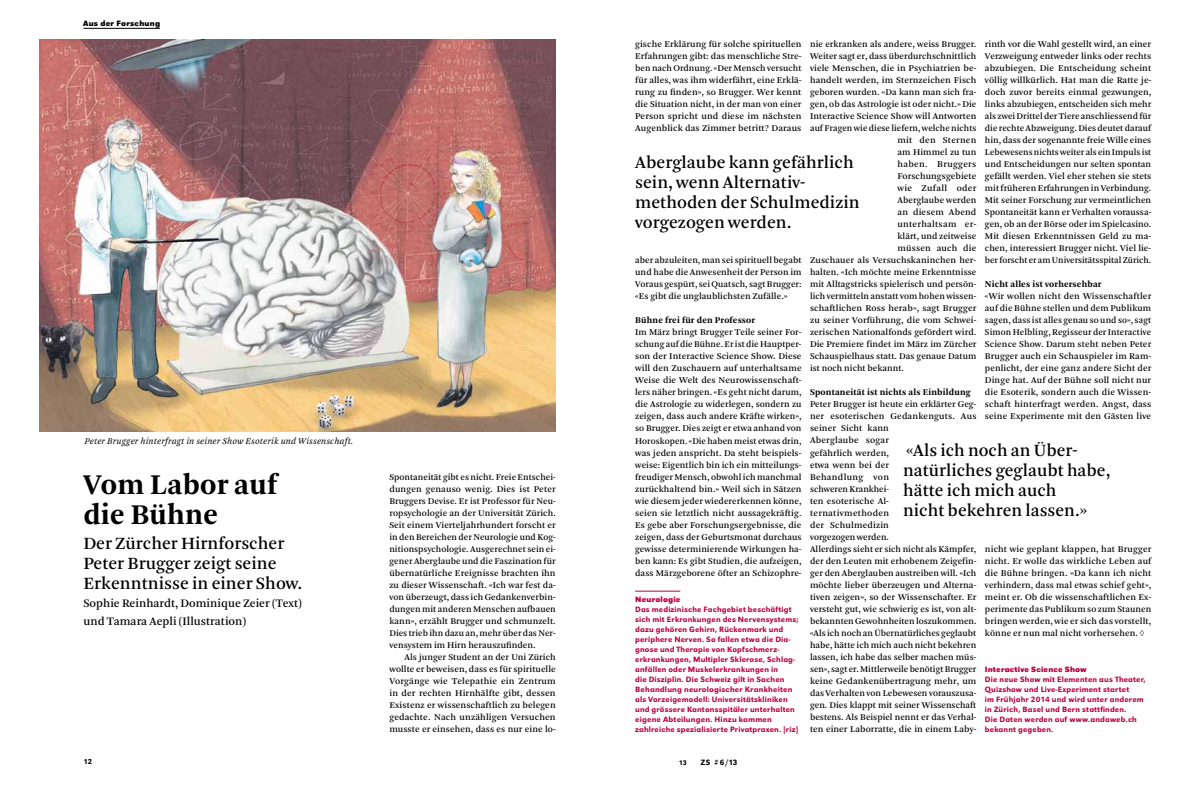
<style>
.page{position:relative;width:1191px;height:794px;background:#fff}
.page>*{position:absolute;margin:0;border:0;box-sizing:border-box;transform-origin:0 0}
.t1{font:700 30px/30px "Arnhem";letter-spacing:.01em;color:#000}
.t2{font:18px/20px "Arnhem";color:#000}
.t3{font:12px/18px "Arnhem";color:#000}
.t4{font:9.3px/12px "Arnhem";letter-spacing:.005em;color:#000;text-align:justify}
.t5{font:700 9.3px "Arnhem";letter-spacing:.02em;color:#000}
.t6{font:italic 9.3px "Arnhem Blond";letter-spacing:.015em;color:#000}
.t7{font:9.3px "Arnhem";letter-spacing:.025em;color:#000}
.t8{font:9.3px "Arnhem";letter-spacing:.03em;color:#000}
.t9{font:500 8px/10px "URW Grotesk";letter-spacing:.02em;color:#b04}
.t10{font:700 8px "URW Grotesk";letter-spacing:.02em;color:#b04}
.t11{font:700 8px "URW Grotesk";letter-spacing:.03em;color:#000}
.t12{font:500 8px "URW Grotesk";color:#000}
.t13{font:500 7.5px "URW Grotesk";color:#000}
.t14{font:500 7px "URW Grotesk";color:#000}
</style>
<div class="page">
<img style="left:40px;top:40px;width:516px;height:391px">
<hr style="left:635px;top:590px;width:45px;height:1px;background:#b04">
<hr style="left:83px;top:28px;width:77px;height:1px;background:#000">
<p class="t11" style="left:83px;top:18px;width:78px">Aus der Forschung</p>
<p class="t6" style="left:85px;top:435px;width:270px">Peter Brugger hinterfragt in seiner Show Esoterik und Wissenschaft.</p>
<h1 class="t1" style="left:83px;top:470px;width:195px">Vom Labor auf die Bühne</h1>
<h2 class="t2" style="left:83px;top:533px;width:220px">Der Zürcher Hirnforscher<br>Peter Brugger zeigt seine<br>Erkenntnisse in einer Show.</h2>
<p class="t3" style="left:83px;top:594px;width:220px">Sophie Reinhardt, Dominique Zeier (Text) und Tamara Aepli (Illustration)</p>
<p class="t4" style="left:389px;top:471px;width:168px">Spontaneität gibt es nicht. Freie Entschei&shy;dungen genauso wenig. Dies ist Peter Bruggers Devise. Er ist Professor für Neu&shy;ropsychologie an der Universität Zürich.<br>Seit einem Vierteljahrhundert forscht er in den Bereichen der Neurologie und Kog&shy;nitionspsychologie. Ausgerechnet sein ei&shy;gener Aberglaube und die Faszination für übernatürliche Ereignisse brachten ihn zu dieser Wissenschaft. «Ich war fest da&shy;von überzeugt, dass ich Gedankenverbin&shy;dungen mit anderen Menschen aufbauen kann», erzählt Brugger und schmunzelt.<br>Dies trieb ihn dazu an, mehr über das Ner&shy;vensystem im Hirn herauszufinden.</p>
<p class="t4" style="left:389px;top:651px;width:168px;text-indent:15px">Als junger Student an der Uni Zürich wollte er beweisen, dass es für spirituelle Vorgänge wie Telepathie ein Zentrum in der rechten Hirnhälfte gibt, dessen Existenz er wissenschaftlich zu belegen gedachte. Nach unzähligen Versuchen musste er einsehen, dass es nur eine lo-</p>
<p class="t4" style="left:635px;top:39px;width:168px">gische Erklärung für solche spirituellen Erfahrungen gibt: das menschliche Stre&shy;ben nach Ordnung. «Der Mensch versucht für alles, was ihm widerfährt, eine Erklä&shy;rung zu finden», so Brugger. Wer kennt die Situation nicht, in der man von einer Person spricht und diese im nächsten Augenblick das Zimmer betritt? Daraus</p>
<p class="t4" style="left:810px;top:39px;width:168px">nie erkranken als andere, weiss Brugger.</p>
<p class="t4" style="left:810px;top:51px;width:168px">Weiter sagt er, dass überdurchschnittlich</p>
<p class="t4" style="left:810px;top:63px;width:168px">viele Menschen, die in Psychiatrien be-</p>
<p class="t4" style="left:810px;top:75px;width:168px">handelt werden, im Sternzeichen Fisch</p>
<p class="t4" style="left:810px;top:87px;width:168px">geboren wurden. «Da kann man sich fra-</p>
<p class="t4" style="left:810px;top:99px;width:168px">gen, ob das Astrologie ist oder nicht.» Die</p>
<p class="t4" style="left:810px;top:111px;width:168px">Interactive Science Show will Antworten</p>
<p class="t4" style="left:810px;top:123px;width:168px">auf Fragen wie diese liefern, welche nichts</p>
<p class="t7" style="left:897px;top:135px;width:80px">mit den Sternen</p>
<p class="t4" style="left:897px;top:147px;width:80px">am Himmel zu tun</p>
<p class="t8" style="left:897px;top:159px;width:80px">haben. Bruggers</p>
<p class="t4" style="left:897px;top:171px;width:80px">Forschungsgebiete</p>
<p class="t8" style="left:897px;top:183px;width:80px">wie Zufall oder</p>
<p class="t4" style="left:897px;top:195px;width:80px">Aberglaube werden</p>
<p class="t4" style="left:897px;top:207px;width:80px">an diesem Abend</p>
<p class="t7" style="left:897px;top:219px;width:80px">unterhaltsam er-</p>
<p class="t4" style="left:897px;top:231px;width:80px">klärt, und zeitweise</p>
<p class="t4" style="left:897px;top:243px;width:80px">müssen auch die</p>
<p class="t4" style="left:810px;top:255px;width:168px">Zuschauer als Versuchskaninchen her-</p>
<p class="t4" style="left:810px;top:267px;width:168px">halten. «Ich möchte meine Erkenntnisse</p>
<p class="t4" style="left:810px;top:279px;width:168px">mit Alltagstricks spielerisch und persön-</p>
<p class="t4" style="left:810px;top:291px;width:168px">lich vermitteln anstatt vom hohen wissen-</p>
<p class="t4" style="left:810px;top:303px;width:168px">schaftlichen Ross herab», sagt Brugger</p>
<p class="t4" style="left:810px;top:315px;width:168px">zu seiner Vorführung, die vom Schwei-</p>
<p class="t4" style="left:810px;top:327px;width:168px">zerischen Nationalfonds gefördert wird.</p>
<p class="t4" style="left:810px;top:339px;width:168px">Die Premiere findet im März im Zürcher</p>
<p class="t4" style="left:810px;top:351px;width:168px">Schauspielhaus statt. Das genaue Datum</p>
<p class="t4" style="left:810px;top:363px;width:95px">ist noch nicht bekannt.</p>
<p class="t5" style="left:810px;top:387px;width:162px">Spontaneität ist nichts als Einbildung</p>
<p class="t4" style="left:810px;top:399px;width:168px;text-align:left">Peter Brugger ist heute ein erklärter Geg&shy;ner esoterischen Gedankenguts. Aus seiner Sicht kann<br>Aberglaube sogar<br>gefährlich werden,<br>etwa wenn bei der<br>Behandlung von<br>schweren Krankhei-<br>ten esoterische Al-<br>ternativmethoden<br>der Schulmedizin<br>vorgezogen werden.<br>Allerdings sieht er sich nicht als Kämpfer, der den Leuten mit erhobenem Zeigefin&shy;ger den Aberglauben austreiben will. «Ich möchte lieber überzeugen und Alterna&shy;tiven zeigen», so der Wissenschafter. Er versteht gut, wie schwierig es ist, von alt&shy;bekannten Gewohnheiten loszukommen. «Als ich noch an Übernatürliches geglaubt habe, hätte ich mich auch nicht bekehren lassen, ich habe das selber machen müs&shy;sen», sagt er. Mittlerweile benötigt Brugger keine Gedankenübertragung mehr, um das Verhalten von Lebewesen vorauszusa&shy;gen. Dies klappt mit seiner Wissenschaft bestens. Als Beispiel nennt er das Verhal&shy;ten einer Laborratte, die in einem Laby-</p>
<p class="t4" style="left:985px;top:39px;width:168px">rinth vor die Wahl gestellt wird, an einer Verzweigung entweder links oder rechts abzubiegen. Die Entscheidung scheint völlig willkürlich. Hat man die Ratte je&shy;doch zuvor bereits einmal gezwungen, links abzubiegen, entscheiden sich mehr als zwei Drittel der Tiere anschliessend für die rechte Abzweigung. Dies deutet darauf hin, dass der sogenannte freie Wille eines Lebewesens nichts weiter als ein Impuls ist und Entscheidungen nur selten spontan gefällt werden. Viel eher stehen sie stets mit früheren Erfahrungen in Verbindung.<br>Mit seiner Forschung zur vermeintlichen Spontaneität kann er Verhalten voraussa&shy;gen, ob an der Börse oder im Spielcasino.<br>Mit diesen Erkenntnissen Geld zu ma&shy;chen, interessiert Brugger nicht. Viel lie&shy;ber forscht er am Universitätsspital Zürich.</p>
<p class="t5" style="left:985px;top:279px;width:118px">Nicht alles ist vorhersehbar</p>
<p class="t4" style="left:985px;top:291px;width:168px">«Wir wollen nicht den Wissenschaftler auf die Bühne stellen und dem Publikum sagen, dass ist alles genau so und so», sagt Simon Helbling, Regisseur der Interactive Science Show. Darum steht neben Peter Brugger auch ein Schauspieler im Ram&shy;penlicht, der eine ganz andere Sicht der Dinge hat. Auf der Bühne soll nicht nur die Esoterik, sondern auch die Wissen&shy;schaft hinterfragt werden. Angst, dass seine Experimente mit den Gästen live</p>
<h2 class="t2" style="left:635px;top:153px;width:226px">Aberglaube kann gefährlich sein, wenn Alternativ&shy;methoden der Schulmedizin vorgezogen werden.</h2>
<p class="t4" style="left:635px;top:255px;width:168px">aber abzuleiten, man sei spirituell begabt und habe die Anwesenheit der Person im Voraus gespürt, sei Quatsch, sagt Brugger: «Es gibt die unglaublichsten Zufälle.»</p>
<p class="t5" style="left:635px;top:315px;width:121px">Bühne frei für den Professor</p>
<p class="t4" style="left:635px;top:327px;width:168px">Im März bringt Brugger Teile seiner For&shy;schung auf die Bühne. Er ist die Hauptper&shy;son der Interactive Science Show. Diese will den Zuschauern auf unterhaltsame Weise die Welt des Neurowissenschaft&shy;lers näher bringen. «Es geht nicht darum, die Astrologie zu widerlegen, sondern zu zeigen, dass auch andere Kräfte wirken», so Brugger. Dies zeigt er etwa anhand von Horoskopen. «Die haben meist etwas drin, was jeden anspricht. Da steht beispiels&shy;weise: Eigentlich bin ich ein mitteilungs&shy;freudiger Mensch, obwohl ich manchmal zurückhaltend bin.» Weil sich in Sätzen wie diesem jeder wiedererkennen könne, seien sie letztlich nicht aussagekräftig.<br>Es gebe aber Forschungsergebnisse, die zeigen, dass der Geburtsmonat durchaus gewisse determinierende Wirkungen ha&shy;ben kann: Es gibt Studien, die aufzeigen, dass Märzgeborene öfter an Schizophre-</p>
<h2 class="t2" style="left:903px;top:441px;width:209px">«Als ich noch an Über&shy;natürliches geglaubt habe, hätte ich mich auch<br>nicht bekehren lassen.»</h2>
<p class="t4" style="left:985px;top:543px;width:168px">nicht wie geplant klappen, hat Brugger nicht. Er wolle das wirkliche Leben auf die Bühne bringen. «Da kann ich nicht verhindern, dass mal etwas schief geht», meint er. Ob die wissenschaftlichen Ex&shy;perimente das Publikum so zum Staunen bringen werden, wie er sich das vorstellt, könne er nun mal nicht vorhersehen. ◊</p>
<p class="t10" style="left:635px;top:594px;width:47px">Neurologie</p>
<p class="t9" style="left:635px;top:604px;width:165px">Das medizinische Fachgebiet beschäftigt sich mit Erkrankungen des Nervensystems; dazu gehören Gehirn, Rückenmark und periphere Nerven. So fallen etwa die Dia--- gnose und Therapie von Kopfschmerz&shy;erkrankungen, Multipler Sklerose, Schlag&shy;anfällen oder Muskelerkrankungen in<br>die Disziplin. Die Schweiz gilt in Sachen Behandlung neurologischer Krankheiten als Vorzeigemodell: Universitätskliniken und grössere Kantonsspitäler unterhalten eigene Abteilungen. Hinzu kommen zahlreiche spezialisierte Privatpraxen. [riz]</p>
<p class="t10" style="left:985px;top:664px;width:103px">Interactive Science Show</p>
<p class="t9" style="left:985px;top:674px;width:162px">Die neue Show mit Elementen aus Theater, Quizshow und Live-Experiment startet<br>im Frühjahr 2014 und wird unter anderem in Zürich, Basel und Bern stattfinden.<br>Die Daten werden auf www.andaweb.ch bekannt gegeben.</p>
<p class="t13" style="left:83px;top:757px;width:10px">12</p>
<p class="t14" style="left:679px;top:758px;width:9px">13</p>
<p class="t12" style="left:701px;top:757px;width:38px">ZS #6/13</p>
</div>
